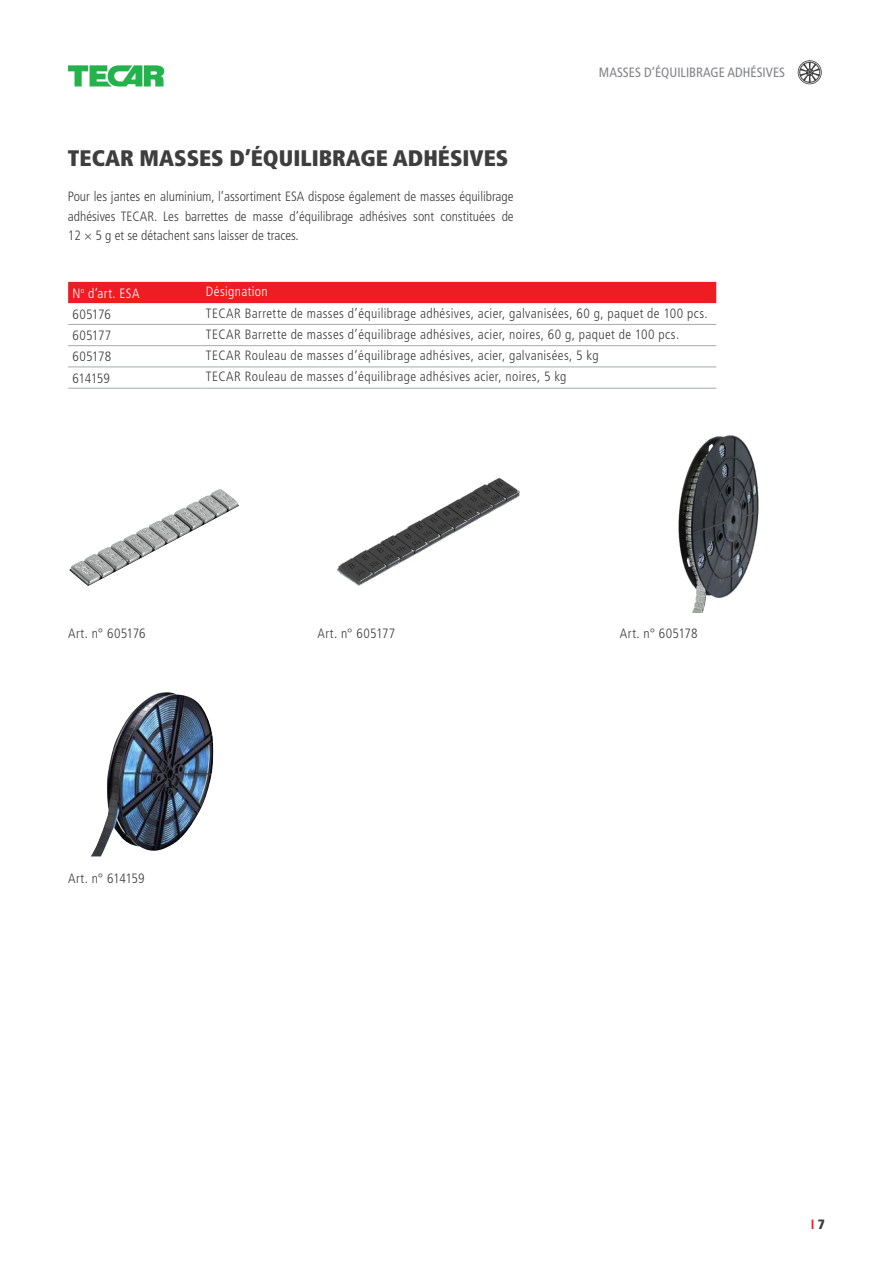
<style>
.page{position:relative;width:893px;height:1263px;background:#fff}
.page>*{position:absolute;margin:0;border:0;box-sizing:border-box;transform-origin:0 0}
._01_Produktetitel{font:900 condensed 22.5px "Frutiger LT Std";color:#3e3e3f}
.TEXT_TABELLE_BLACK{font:300 condensed 13.5px "Frutiger LT Std";letter-spacing:.025em;color:#3e3e3f}
.Vorwort_Grundtext{font:300 condensed 13.5px/19.5px "Frutiger LT Std";color:#3e3e3f;text-align:justify}
.TEXT_TABELLE{font:300 condensed 13.5px "Frutiger LT Std";letter-spacing:.015em;color:#3e3e3f}
.t1{font:condensed 13.5px "Frutiger LT Std";color:#808285}
.TEXT_TABELLE-2{font:300 condensed 13.5px "Frutiger LT Std";letter-spacing:.025em;color:#fff}
.TEXT_TABELLE-3{font:300 condensed 13.5px "Frutiger LT Std";letter-spacing:-.015em;color:#3e3e3f}
.t2{font:700 condensed 13.5px "Frutiger LT Std";color:#ee1d23}
.s1{font-weight:900;color:#3e3e3f}
</style>
<div class="page">
<svg style="left:68px;top:65px;width:96px;height:21px"></svg>
<div style="left:68px;top:282px;width:648px;height:21px;background:#ee1d23"></div>
<hr style="left:68px;top:324px;width:134px;height:1px;background:#a8a9ad">
<hr style="left:202px;top:324px;width:514px;height:1px;background:#a8a9ad">
<hr style="left:68px;top:345px;width:134px;height:1px;background:#a8a9ad">
<hr style="left:202px;top:345px;width:514px;height:1px;background:#a8a9ad">
<hr style="left:68px;top:367px;width:134px;height:1px;background:#a8a9ad">
<hr style="left:202px;top:367px;width:514px;height:1px;background:#a8a9ad">
<hr style="left:68px;top:388px;width:134px;height:1px;background:#a8a9ad">
<hr style="left:202px;top:388px;width:514px;height:1px;background:#a8a9ad">
<img style="left:69px;top:489px;width:170px;height:97px">
<img style="left:91px;top:692px;width:123px;height:164px">
<img style="left:336px;top:477px;width:184px;height:109px">
<img style="left:678px;top:435px;width:81px;height:178px">
<svg style="left:798px;top:60px;width:24px;height:24px"></svg>
<p class="_01_Produktetitel" style="left:68px;top:144px;width:442px">TECAR MASSES D’ÉQUILIBRAGE ADHÉSIVES</p>
<p class="Vorwort_Grundtext" style="left:68px;top:187px;width:447px">Pour les jantes en aluminium, l’assortiment ESA dispose également de masses équilibrage adhésives TECAR. Les barrettes de masse d’équilibrage adhésives sont constituées de 12 × 5 g et se détachent sans laisser de traces.</p>
<p class="t1" style="left:599px;top:65px;width:188px">MASSES D’ÉQUILIBRAGE ADHÉSIVES</p>
<p class="TEXT_TABELLE-2" style="left:72px;top:285px;width:69px">N<sup>o</sup> d’art. ESA</p>
<p class="TEXT_TABELLE-2" style="left:206px;top:284px;width:63px">Désignation</p>
<p class="TEXT_TABELLE" style="left:72px;top:306px;width:40px">605176</p>
<p class="TEXT_TABELLE_BLACK" style="left:206px;top:305px;width:503px">TECAR Barrette de masses d’équilibrage adhésives, acier, galvanisées, 60 g, paquet de 100 pcs.</p>
<p class="TEXT_TABELLE" style="left:72px;top:328px;width:40px">605177</p>
<p class="TEXT_TABELLE_BLACK" style="left:206px;top:326px;width:475px">TECAR Barrette de masses d’équilibrage adhésives, acier, noires, 60 g, paquet de 100 pcs.</p>
<p class="TEXT_TABELLE" style="left:72px;top:349px;width:40px">605178</p>
<p class="TEXT_TABELLE_BLACK" style="left:206px;top:348px;width:394px">TECAR Rouleau de masses d’équilibrage adhésives, acier, galvanisées, 5 kg</p>
<p class="TEXT_TABELLE" style="left:72px;top:370px;width:39px">614159</p>
<p class="TEXT_TABELLE_BLACK" style="left:206px;top:369px;width:362px">TECAR Rouleau de masses d’équilibrage adhésives acier, noires, 5 kg</p>
<p class="TEXT_TABELLE" style="left:68px;top:625px;width:79px">Art. n° 605176</p>
<p class="TEXT_TABELLE-3" style="left:68px;top:870px;width:78px">Art. n° 614159</p>
<p class="TEXT_TABELLE" style="left:317px;top:625px;width:79px">Art. n° 605177</p>
<p class="TEXT_TABELLE" style="left:620px;top:625px;width:79px">Art. n° 605178</p>
<p class="t2" style="left:811px;top:1216px;width:16px">I <span class="s1">7</span></p>
</div>
